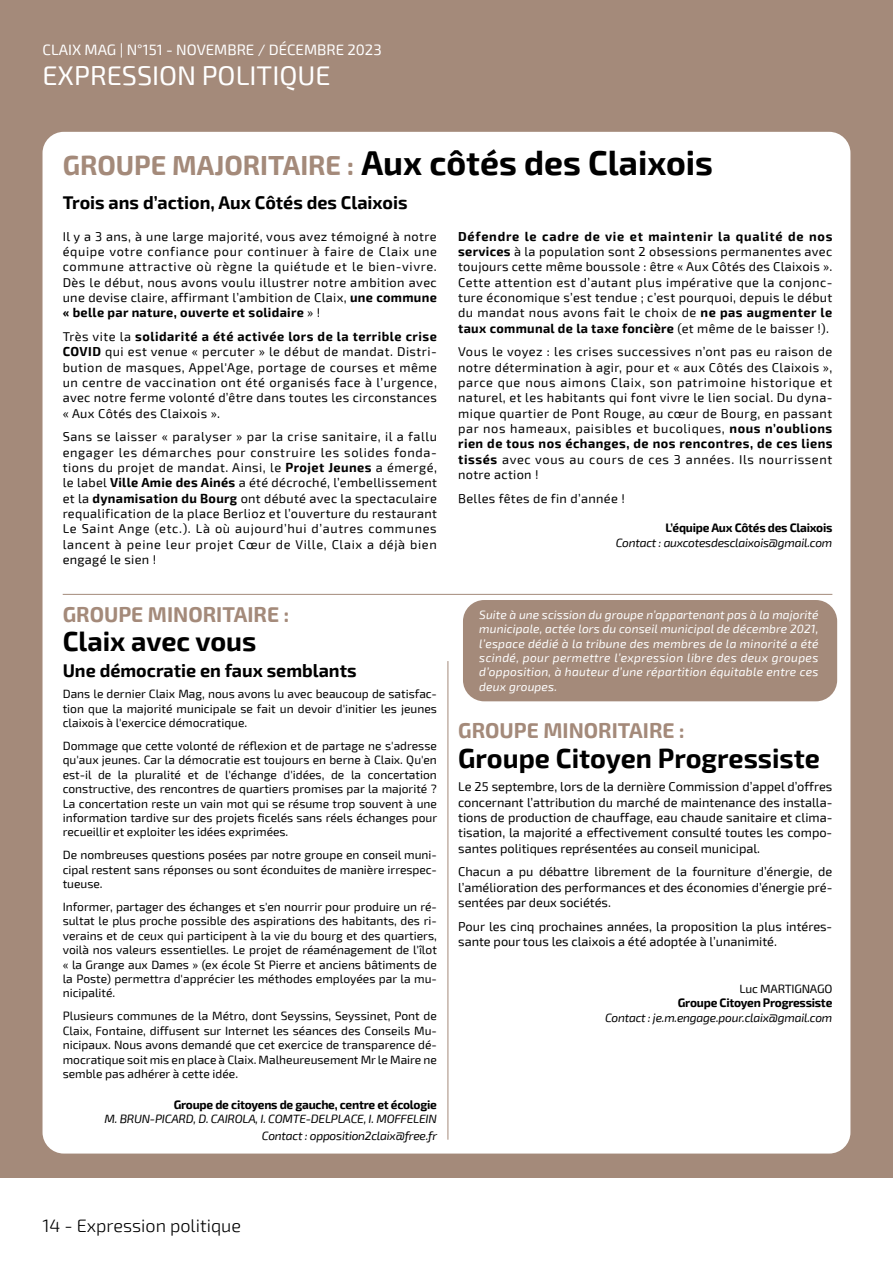
<style>
.page{position:relative;width:893px;height:1263px;background:#fff}
.page>*{position:absolute;margin:0;border:0;box-sizing:border-box;transform-origin:0 0}
.t1{font:700 33.75px "Exo 2";color:#000}
.t2{font:700 27px "Exo 2";color:#000}
.t3{font:27px "Exo 2";color:#fff}
.t4{font:700 21px "Exo 2";color:#a48a7a}
.t5{font:700 18px "Exo 2";color:#000}
.t6{font:300 18px "Exo 2";color:#000}
.t7{font:15px "Exo 2";color:#fff}
.t8{font:12.75px/15.3px "Exo 2";letter-spacing:.025em;color:#000;text-align:justify}
.t9{font:12.75px/15.3px "Exo 2";color:#000}
.t10{font:12px/14.4px "Exo 2";color:#000;text-align:justify}
.t11{font:italic 12px/14.4px "Exo 2";letter-spacing:.02em;color:#fff;text-align:justify}
.t12{font:italic 12px/17.5px "Exo 2";letter-spacing:-.02em;color:#000;text-align:right}
.t13{font:700 12px "Exo 2";letter-spacing:-.02em;color:#000}
.t14{font:12px "Exo 2";letter-spacing:-.02em;color:#000}
.s1{font-size:27px;color:#a48a7a}
.s2{font-weight:700}
</style>
<div class="page">
<div style="left:0;top:0;width:893px;height:1178px;background:#a48a7a"></div>
<div style="left:43px;top:132px;width:807px;height:1021px;background:#fff;border-radius:21px"></div>
<hr style="left:63px;top:594px;width:769px;height:1px;background:#a48a7a">
<hr style="left:448px;top:661px;width:1px;height:479px;background:#a48a7a">
<div style="left:463px;top:600px;width:374px;height:101px;background:#a48a7a;border-radius:21px"></div>
<p class="t7" style="left:43px;top:41px;width:165px">Claix Mag | N°151 - Novem</p>
<p class="t7" style="left:227px;top:41px;width:71px">bre / décem</p>
<p class="t7" style="left:317px;top:41px;width:66px">bre 2023</p>
<h2 class="t3" style="left:43px;top:60px;width:290px">EXPRESSION POLITIQUE</h2>
<h1 class="t1" style="left:63px;top:143px;width:652px"><span class="s1">GROUPE MAJORITAIRE :</span> Aux côtés des Claixois</h1>
<h3 class="t5" style="left:63px;top:192px;width:346px">Trois ans d’action, Aux Côtés des Claixois</h3>
<p class="t8" style="left:63px;top:229px;width:376px">Il y a 3 ans, à une large majorité, vous avez témoigné à notre équipe votre confiance pour continuer à faire de Claix une commune attractive où règne la quiétude et le bien-vivre.<br>Dès le début, nous avons voulu illustrer notre ambition avec une devise claire, affirmant l’ambition de Claix, <span class="s2">une commune « belle par nature, ouverte et solidaire</span> » !</p>
<p class="t8" style="left:63px;top:329px;width:376px">Très vite la <span class="s2">solidarité a été activée lors de la terrible crise COVID</span> qui est venue « percuter » le début de mandat. Distri&shy;bution de masques, Appel'Age, portage de courses et même un centre de vaccination ont été organisés face à l’urgence, avec notre ferme volonté d’être dans toutes les circonstances « Aux Côtés des Claixois ».</p>
<p class="t8" style="left:63px;top:430px;width:376px">Sans se laisser « paralyser » par la crise sanitaire, il a fallu engager les démarches pour construire les solides fonda&shy;tions du projet de mandat. Ainsi, le <span class="s2">Projet Jeunes</span> a émergé, le label <span class="s2">Ville Amie des Ainés</span> a été décroché, l’embellissement et la <span class="s2">dynamisation du Bourg</span> ont débuté avec la spectaculaire requalification de la place Berlioz et l’ouverture du restaurant Le Saint Ange (etc.). Là où aujourd’hui d’autres communes lancent à peine leur projet Cœur de Ville, Claix a déjà bien engagé le sien !</p>
<h3 class="t4" style="left:63px;top:602px;width:228px">GROUPE MINORITAIRE :</h3>
<h2 class="t2" style="left:63px;top:625px;width:195px">Claix avec vous</h2>
<p class="t10" style="left:63px;top:687px;width:376px">Dans le dernier Claix Mag, nous avons lu avec beaucoup de satisfac&shy;tion que la majorité municipale se fait un devoir d'initier les jeunes claixois à l'exercice démocratique.</p>
<p class="t10" style="left:63px;top:739px;width:376px">Dommage que cette volonté de réflexion et de partage ne s'adresse qu'aux jeunes. Car la démocratie est toujours en berne à Claix. Qu'en est-il de la pluralité et de l'échange d'idées, de la concertation constructive, des rencontres de quartiers promises par la majorité ?<br>La concertation reste un vain mot qui se résume trop souvent à une information tardive sur des projets ficelés sans réels échanges pour recueillir et exploiter les idées exprimées.</p>
<p class="t10" style="left:63px;top:848px;width:376px">De nombreuses questions posées par notre groupe en conseil muni&shy;cipal restent sans réponses ou sont éconduites de manière irrespec&shy;tueuse.</p>
<p class="t10" style="left:63px;top:900px;width:376px">Informer, partager des échanges et s'en nourrir pour produire un ré&shy;sultat le plus proche possible des aspirations des habitants, des ri&shy;verains et de ceux qui participent à la vie du bourg et des quartiers, voilà nos valeurs essentielles. Le projet de réaménagement de l'îlot « la Grange aux Dames » (ex école St Pierre et anciens bâtiments de la Poste) permettra d'apprécier les méthodes employées par la mu&shy;nicipalité.</p>
<p class="t10" style="left:63px;top:1009px;width:376px">Plusieurs communes de la Métro, dont Seyssins, Seyssinet, Pont de Claix, Fontaine, diffusent sur Internet les séances des Conseils Mu&shy;nicipaux. Nous avons demandé que cet exercice de transparence dé&shy;mocratique soit mis en place à Claix. Malheureusement Mr le Maire ne semble pas adhérer à cette idée.</p>
<p class="t13" style="left:174px;top:1097px;width:265px">Groupe de citoyens de gauche, centre et écologie</p>
<p class="t12" style="left:105px;top:1110px;width:334px">M. BRUN-PICARD, D. CAIROLA, I. COMTE-DELPLACE, I. MOFFELEIN<br>Contact : opposition2claix@free.fr</p>
<h3 class="t5" style="left:63px;top:660px;width:295px">Une démocratie en faux semblants</h3>
<p class="t8" style="left:458px;top:229px;width:376px"><span class="s2">Défendre le cadre de vie et maintenir la qualité de nos services</span> à la population sont 2 obsessions permanentes avec toujours cette même boussole : être « Aux Côtés des Claixois ».<br>Cette attention est d’autant plus impérative que la conjonc&shy;ture économique s’est tendue ; c’est pourquoi, depuis le début du mandat nous avons fait le choix de <span class="s2">ne pas augmenter le taux communal de la taxe foncière</span> (et même de le baisser !).</p>
<p class="t8" style="left:458px;top:345px;width:376px">Vous le voyez : les crises successives n’ont pas eu raison de notre détermination à agir, pour et « aux Côtés des Claixois », parce que nous aimons Claix, son patrimoine historique et naturel, et les habitants qui font vivre le lien social. Du dyna&shy;mique quartier de Pont Rouge, au cœur de Bourg, en passant par nos hameaux, paisibles et bucoliques, <span class="s2">nous n’oublions rien de tous nos échanges, de nos rencontres, de ces liens tissés</span> avec vous au cours de ces 3 années. Ils nourrissent notre action !</p>
<p class="t8" style="left:458px;top:491px;width:168px">Belles fêtes de fin d’année !</p>
<p class="t13" style="left:665px;top:520px;width:168px">L’équipe Aux Côtés des Claixois</p>
<p class="t12" style="left:616px;top:534px;width:218px">Contact : auxcotesdesclaixois@gmail.com</p>
<p class="t11" style="left:479px;top:608px;width:341px">Suite à une scission du groupe n’appartenant pas à la majorité municipale, actée lors du conseil municipal de décembre 2021, l’espace dédié à la tribune des membres de la minorité a été scindé, pour permettre l’expression libre des deux groupes d’opposition, à hauteur d’une répartition équitable entre ces deux groupes.</p>
<h3 class="t4" style="left:458px;top:718px;width:228px">GROUPE MINORITAIRE :</h3>
<h2 class="t2" style="left:458px;top:742px;width:363px">Groupe Citoyen Progressiste</h2>
<p class="t8" style="left:458px;top:779px;width:376px">Le 25 septembre, lors de la dernière Commission d’appel d’offres concernant l’attribution du marché de maintenance des installa&shy;tions de production de chauffage, eau chaude sanitaire et clima&shy;tisation, la majorité a effectivement consulté toutes les compo&shy;santes politiques représentées au conseil municipal.</p>
<p class="t8" style="left:458px;top:864px;width:376px">Chacun a pu débattre librement de la fourniture d’énergie, de l’amélioration des performances et des économies d’énergie pré&shy;sentées par deux sociétés.</p>
<p class="t9" style="left:458px;top:919px;width:376px">Pour les cinq prochaines années, la proposition la plus intéres&shy;sante pour tous les claixois a été adoptée à l’unanimité.</p>
<p class="t14" style="left:740px;top:981px;width:93px">Luc MARTIGNAGO</p>
<p class="t13" style="left:678px;top:996px;width:156px">Groupe Citoyen Progressiste</p>
<p class="t12" style="left:605px;top:1009px;width:229px">Contact : je.m.engage.pour.claix@gmail.com</p>
<h3 class="t6" style="left:43px;top:1215px;width:200px">14 - Expression politique</h3>
</div>
